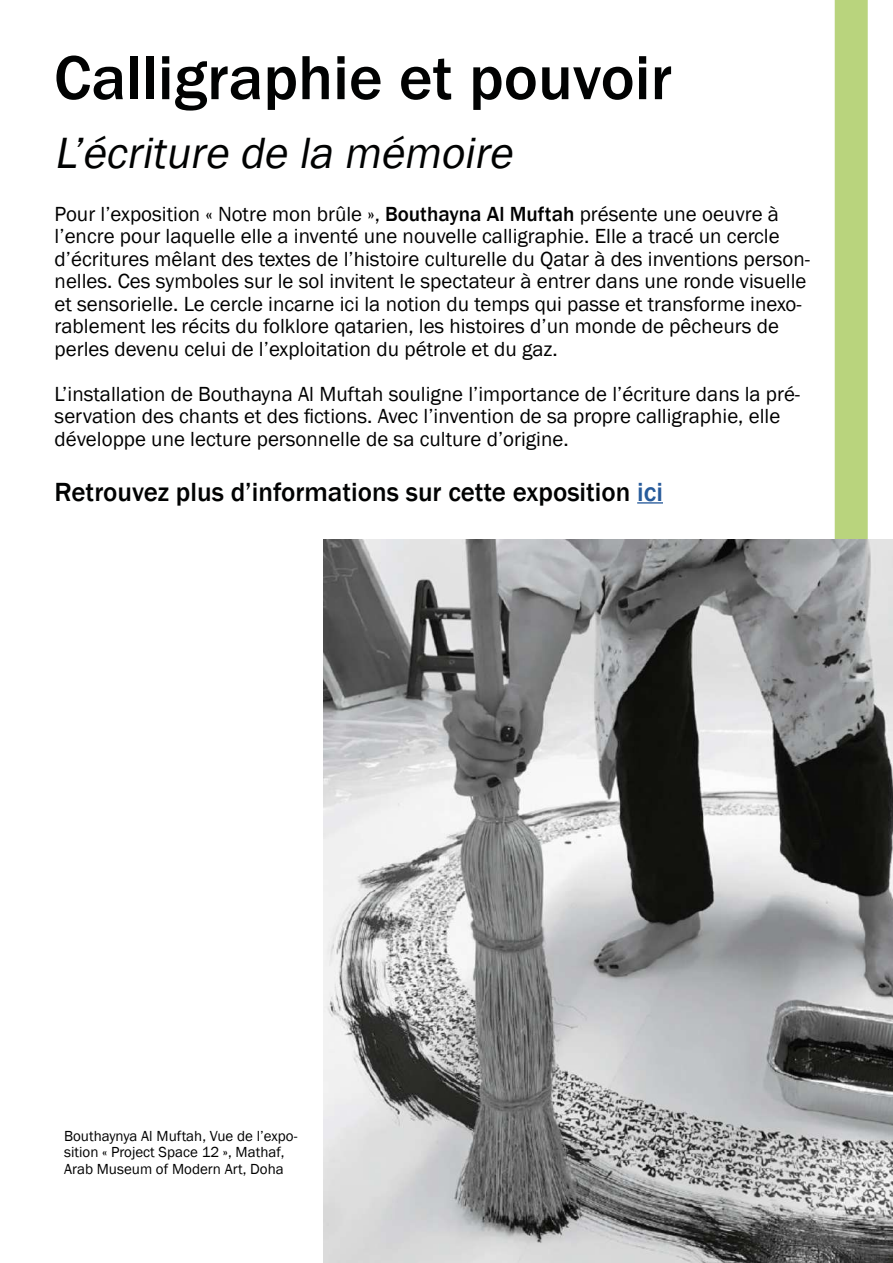
<style>
.page{position:relative;width:893px;height:1263px;background:#fff}
.page>*{position:absolute;margin:0;border:0;box-sizing:border-box;transform-origin:0 0}
.t1{font:500 64.5px "Franklin Gothic";color:#010202}
.t2{font:italic 45px "Franklin Gothic";color:#010202}
.t3{font:500 27px "Franklin Gothic";color:#010202}
.t4{font:21px/22.5px "Franklin Gothic";color:#000}
.t5{font:15px/16.5px "Franklin Gothic";color:#000}
.s1{font-weight:500}
.s2{color:#275b9b}
</style>
<div class="page">
<hr style="left:637px;top:502px;width:26px;height:2px;background:#275b9b">
<svg style="left:835px;top:0;width:58px;height:540px"></svg>
<img style="left:323px;top:540px;width:570px;height:723px">
<h1 class="t1" style="left:54px;top:38px;width:619px">Calligraphie et pouvoir</h1>
<h2 class="t2" style="left:54px;top:125px;width:470px">L’écriture de la mémoire</h2>
<p class="t4" style="left:55px;top:203px;width:757px">Pour l’exposition « Notre mon brûle », <span class="s1">Bouthayna Al Muftah</span> présente une oeuvre à l’encre pour laquelle elle a inventé une nouvelle calligraphie. Elle a tracé un cercle d’écritures mêlant des textes de l’histoire culturelle du Qatar à des inventions person&shy;nelles. Ces symboles sur le sol invitent le spectateur à entrer dans une ronde visuelle et sensorielle. Le cercle incarne ici la notion du temps qui passe et transforme inexo&shy;rablement les récits du folklore qatarien, les histoires d’un monde de pêcheurs de perles devenu celui de l’exploitation du pétrole et du gaz.</p>
<p class="t4" style="left:55px;top:383px;width:747px">L’installation de Bouthayna Al Muftah souligne l’importance de l’écriture dans la pré&shy;servation des chants et des fictions. Avec l’invention de sa propre calligraphie, elle développe une lecture personnelle de sa culture d’origine.</p>
<p class="t3" style="left:55px;top:475px;width:610px">Retrouvez plus d’informations sur cette exposition <span class="s2">ici</span></p>
<p class="t5" style="left:64px;top:1128px;width:235px">Bouthaynya Al Muftah, Vue de l’expo&shy;sition « Project Space 12 », Mathaf,<br>Arab Museum of Modern Art, Doha</p>
</div>
